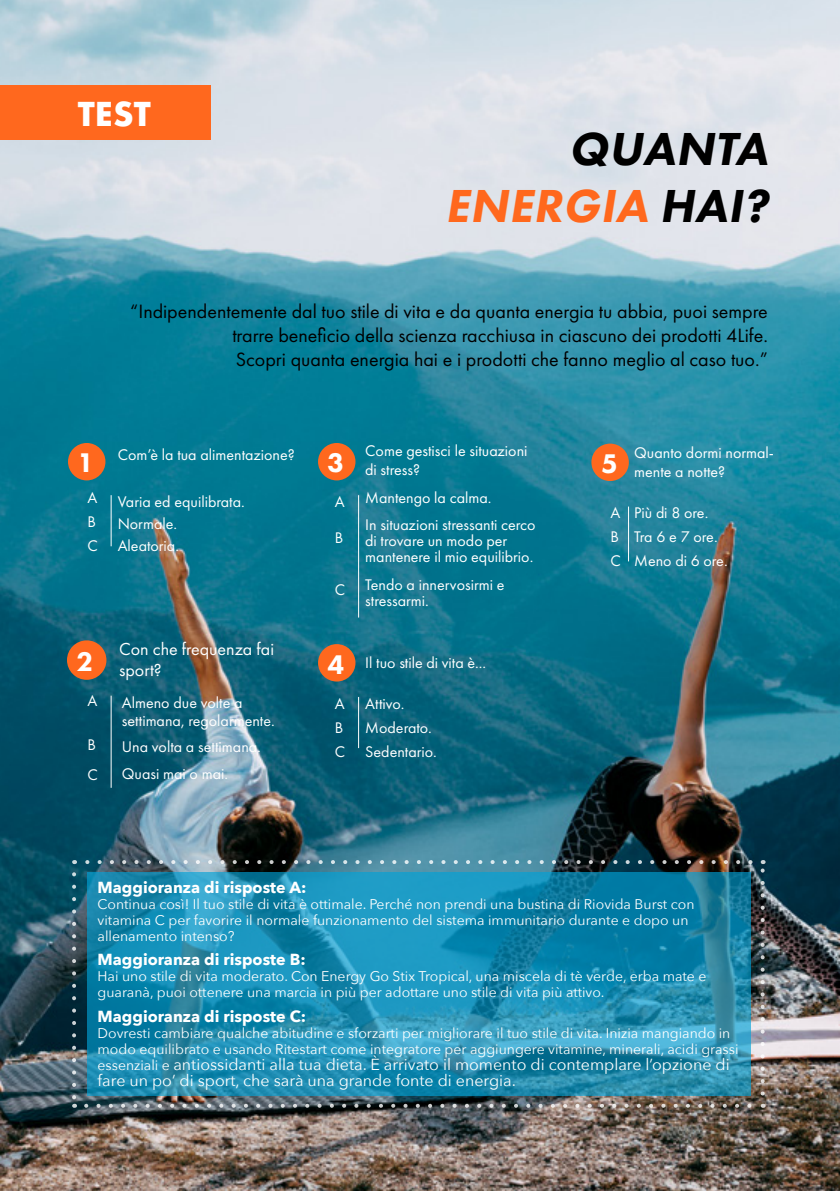
<style>
.page{position:relative;width:840px;height:1191px;background:#fff}
.page>*{position:absolute;margin:0;border:0;box-sizing:border-box;transform-origin:0 0}
.t1{font:italic 800 48px/57.6px "Futura PT";color:#000;text-align:right}
.t2{font:700 32px "Futura";color:#fff}
.t3{font:800 28px "Futura PT";color:#fff}
.t4{font:20px/24px "Futura PT";color:#000;text-align:justify}
.t5{font:18px/21.6px "Futura PT";color:#fff}
.t6{font:16px/24px "Futura PT";color:#fff}
.t7{font:16px/16px "Avenir Next";color:#fff}
.t8{font:700 16px "Avenir Next";color:#fff}
.t9{font:14px/16px "Avenir Next";color:#fff}
.s1{color:#ff681d}
.s2{font-size:14px}
</style>
<div class="page">
<img style="left:0;top:0;width:839px;height:1191px">
<div style="left:68px;top:443px;width:37px;height:37px;background:#ff681e;border-radius:50%"></div>
<div style="left:68px;top:641px;width:37px;height:38px;background:#ff681e;border-radius:50%"></div>
<div style="left:67px;top:640px;width:39px;height:40px;border:2px solid #ff681d;border-radius:50%"></div>
<div style="left:318px;top:644px;width:37px;height:37px;background:#ff681e;border-radius:50%"></div>
<div style="left:591px;top:443px;width:37px;height:38px;background:#ff681e;border-radius:50%"></div>
<hr style="left:111px;top:495px;width:1px;height:51px;background:#fff">
<div style="left:318px;top:443px;width:37px;height:37px;background:#ff681e;border-radius:50%"></div>
<hr style="left:358px;top:495px;width:1px;height:122px;background:#fff">
<hr style="left:358px;top:697px;width:1px;height:51px;background:#fff">
<hr style="left:111px;top:695px;width:1px;height:93px;background:#fff">
<hr style="left:627px;top:506px;width:1px;height:55px;background:#fff">
<img style="left:86px;top:1103px;width:670px;height:4px">
<svg style="left:72px;top:874px;width:4px;height:233px"></svg>
<svg style="left:760px;top:860px;width:4px;height:233px"></svg>
<svg style="left:74px;top:860px;width:676px;height:4px;background:#627d87"></svg>
<svg style="left:87px;top:873px;width:663px;height:223px;background:#1b8cb1"></svg>
<div style="left:0;top:85px;width:211px;height:55px;background:#ff681e"></div>
<h2 class="t2" style="left:78px;top:91px;width:75px">TEST</h2>
<h1 class="t1" style="left:445px;top:119px;width:333px">QUANTA<br><span class="s1">ENERGIA</span> HAI?</h1>
<h3 class="t4" style="left:232px;top:299px;width:536px;text-indent:-102px">“Indipendentemente dal tuo stile di vita e da quanta energia tu abbia, puoi sempre trarre beneficio della scienza racchiusa in ciascuno dei prodotti 4Life.<br>Scopri quanta energia hai e i prodotti che fanno meglio al caso tuo.”</h3>
<h3 class="t3" style="left:78px;top:445px;width:18px">1</h3>
<p class="t6" style="left:87px;top:486px;width:12px;text-align:justify">A B C</p>
<p class="t6" style="left:118px;top:443px;width:178px">Com’è la tua alimentazione?</p>
<p class="t6" style="left:118px;top:491px;width:128px;line-height:22px">Varia ed equilibrata.<br>Normale.<br>Aleatoria.</p>
<h3 class="t3" style="left:327px;top:445px;width:18px">3</h3>
<p class="t6" style="left:365px;top:441px;width:164px;line-height:19.2px">Come gestisci le situazioni di stress?</p>
<p class="t6" style="left:365px;top:484px;width:172px;line-height:27.4px">Mantengo la calma.<br>In situazioni stressanti cerco</p>
<p class="t6" style="left:365px;top:533px;width:169px;line-height:16px">di trovare un modo per mantenere il mio equilibrio.</p>
<p class="t6" style="left:365px;top:576px;width:141px;line-height:16px">Tendo a innervosirmi e stressarmi.</p>
<p class="t6" style="left:334px;top:490px;width:11px">A</p>
<p class="t6" style="left:334px;top:526px;width:10px">B</p>
<p class="t6" style="left:334px;top:578px;width:12px">C</p>
<h3 class="t3" style="left:600px;top:446px;width:18px">5</h3>
<p class="t6" style="left:610px;top:501px;width:12px;text-align:justify">A B C</p>
<p class="t6" style="left:634px;top:443px;width:141px;line-height:19.2px">Quanto dormi normal&shy;mente a notte?</p>
<p class="t6" style="left:634px;top:501px;width:95px">Più di 8 ore.<br>Tra 6 e 7 ore.<br>Meno di 6 ore.</p>
<p class="t5" style="left:119px;top:637px;width:156px">Con che frequenza fai sport?</p>
<h3 class="t3" style="left:77px;top:644px;width:18px">2</h3>
<h3 class="t3" style="left:327px;top:646px;width:18px">4</h3>
<p class="t6" style="left:87px;top:688px;width:11px">A</p>
<p class="t6" style="left:87px;top:729px;width:12px;line-height:30px">B<br>C</p>
<p class="t6" style="left:122px;top:693px;width:154px;line-height:18px">Almeno due volte a settimana, regolarmente.</p>
<p class="t6" style="left:122px;top:734px;width:140px;line-height:26.4px">Una volta a settimana.<br>Quasi mai o mai.</p>
<p class="t6" style="left:334px;top:692px;width:12px;text-align:justify">A B C</p>
<p class="t6" style="left:365px;top:650px;width:122px">Il tuo stile di vita è...</p>
<p class="t6" style="left:365px;top:692px;width:73px">Attivo.<br>Moderato.<br>Sedentario.</p>
<p class="t8" style="left:97px;top:873px;width:210px">Maggioranza di risposte A:</p>
<p class="t9" style="left:97px;top:895px;width:598px">Continua così! Il tuo stile di vita è ottimale. Perché non prendi una bustina di Riovida Burst con vitamina C per favorire il normale funzionamento del sistema immunitario durante e dopo un allenamento intenso?</p>
<p class="t8" style="left:97px;top:945px;width:209px">Maggioranza di risposte B:</p>
<p class="t9" style="left:97px;top:967px;width:610px">Hai uno stile di vita moderato. Con Energy Go Stix Tropical, una miscela di tè verde, erba mate e guaranà, puoi ottenere una marcia in più per adottare uno stile di vita più attivo.</p>
<p class="t8" style="left:97px;top:1002px;width:210px">Maggioranza di risposte C:</p>
<p class="t9" style="left:97px;top:1024px;width:642px">Dovresti cambiare qualche abitudine e sforzarti per migliorare il tuo stile di vita. Inizia mangiando in modo equilibrato e usando Ritestart come integratore per aggiungere vitamine, minerali, acidi grassi</p>
<p class="t7" style="left:97px;top:1055px;width:633px"><span class="s2">essenziali e</span> antiossidanti alla tua dieta. È arrivato il momento di contemplare l’opzione di fare un po’ di sport, che sarà una grande fonte di energia.</p>
</div>
